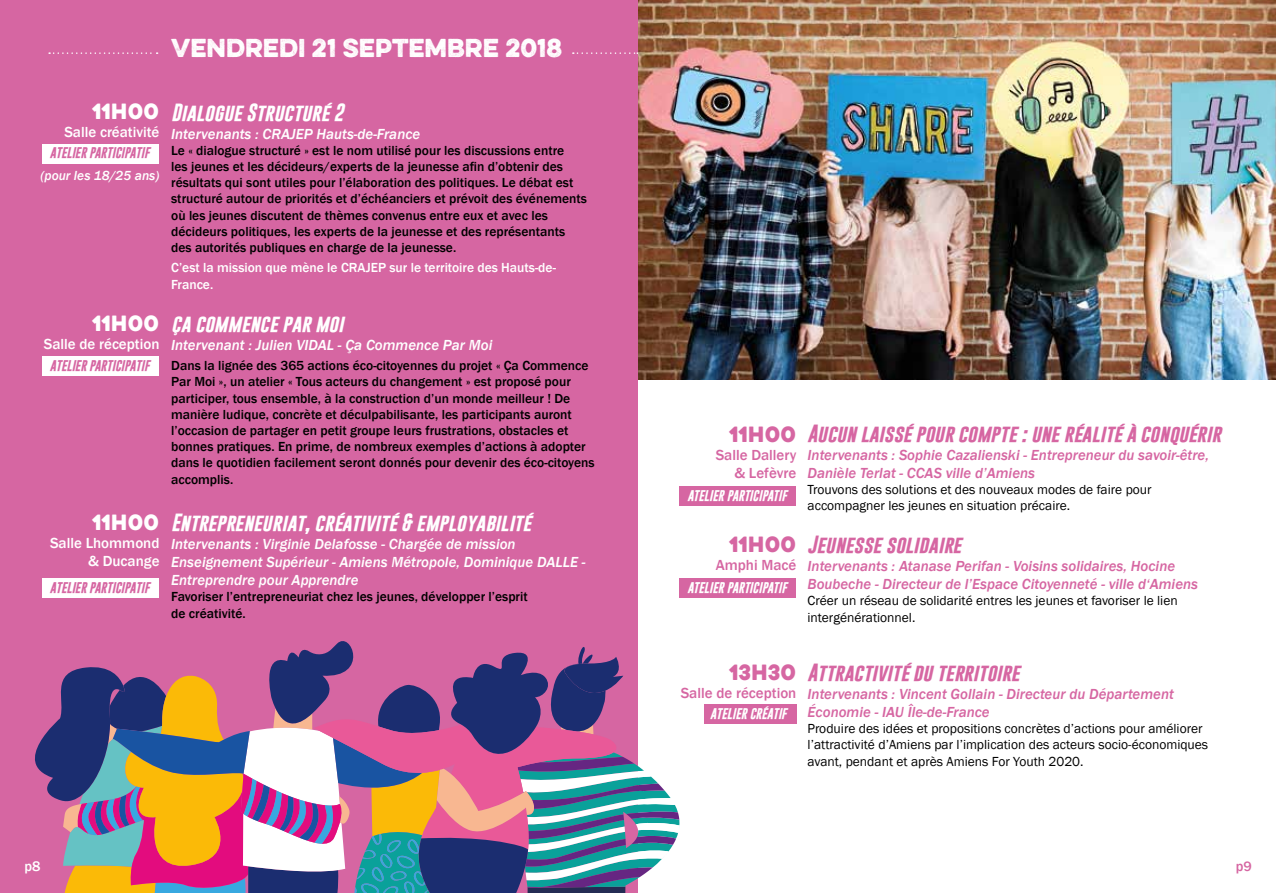
<style>
.page{position:relative;width:1276px;height:893px;background:#fff}
.page>*{position:absolute;margin:0;border:0;box-sizing:border-box;transform-origin:0 0}
.t1{font:700 23.25px "Eveleth";color:#fff}
.t2{font:21px "Heavitas";color:#d666a2}
.t3{font:21px "Heavitas";color:#fff}
.t4{font:italic 700 18px "Gobold";color:#d666a2}
.t5{font:italic 700 18px "Gobold";color:#fff}
.t6{font:italic 500 15px/18px "Franklin Gothic";color:#d666a2}
.t7{font:italic 500 15px/18px "Franklin Gothic";color:#fff}
.t8{font:500 15px/18px "Franklin Gothic";color:#fff;text-align:right}
.t9{font:500 15px/18px "Franklin Gothic";color:#d666a2;text-align:right}
.t10{font:500 14.25px "Franklin Gothic";color:#fff}
.t11{font:500 14.25px "Franklin Gothic";color:#d666a2}
.t12{font:500 13.5px/16.2px "Franklin Gothic";color:#000}
.t13{font:13.5px/16.2px "Franklin Gothic";color:#000}
.t14{font:500 13.5px/16.2px "Franklin Gothic";color:#fff}
.t15{font:italic 500 13.5px "Franklin Gothic";color:#fff}
.t16{font:italic 700 11.25px "Gobold";color:#d666a2}
.t17{font:italic 700 11.25px "Gobold";color:#fff}
</style>
<div class="page">
<div style="left:0;top:0;width:638px;height:893px;background:#d666a2"></div>
<svg style="left:49px;top:52px;width:109px;height:2px"></svg>
<svg style="left:573px;top:52px;width:65px;height:2px"></svg>
<svg style="left:35px;top:641px;width:645px;height:252px"></svg>
<div style="left:42px;top:144px;width:117px;height:20px;background:#fff"></div>
<div style="left:42px;top:356px;width:117px;height:20px;background:#fff"></div>
<div style="left:42px;top:578px;width:117px;height:20px;background:#fff"></div>
<div style="left:679px;top:486px;width:117px;height:20px;background:#d666a2"></div>
<div style="left:679px;top:578px;width:117px;height:20px;background:#d666a2"></div>
<div style="left:704px;top:704px;width:92px;height:20px;background:#d666a2"></div>
<img style="left:638px;top:0;width:638px;height:379px">
<h1 class="t1" style="left:171px;top:30px;width:392px">VENDREDI 21 SEPTEMBRE 2018</h1>
<h2 class="t3" style="left:93px;top:99px;width:68px">11h00</h2>
<p class="t8" style="left:64px;top:124px;width:97px">Salle créativité</p>
<p class="t15" style="left:41px;top:168px;width:120px">(pour les 18/25 ans)</p>
<p class="t16" style="left:50px;top:146px;width:101px">ATELIER PARTICIPATIF</p>
<h2 class="t3" style="left:93px;top:311px;width:68px">11h00</h2>
<p class="t8" style="left:44px;top:336px;width:117px">Salle de réception</p>
<p class="t16" style="left:50px;top:358px;width:101px">ATELIER PARTICIPATIF</p>
<h2 class="t3" style="left:93px;top:510px;width:68px">11h00</h2>
<p class="t8" style="left:50px;top:534px;width:111px">Salle Lhommond &amp; Ducange</p>
<p class="t16" style="left:50px;top:580px;width:101px">ATELIER PARTICIPATIF</p>
<h3 class="t5" style="left:171px;top:100px;width:174px">Dialogue Structuré 2</h3>
<p class="t7" style="left:171px;top:125px;width:251px">Intervenants : CRAJEP Hauts-de-France</p>
<p class="t12" style="left:171px;top:142px;width:417px">Le « dialogue structuré » est le nom utilisé pour les discussions entre<br>les jeunes et les décideurs/experts de la jeunesse afin d’obtenir des résultats qui sont utiles pour l’élaboration des politiques. Le débat est structuré autour de priorités et d’échéanciers et prévoit des événements où les jeunes discutent de thèmes convenus entre eux et avec les décideurs politiques, les experts de la jeunesse et des représentants des autorités publiques en charge de la jeunesse.</p>
<p class="t14" style="left:171px;top:260px;width:386px">C’est la mission que mène le CRAJEP sur le territoire des Hauts-de-<br>France.</p>
<h3 class="t5" style="left:171px;top:311px;width:174px">ça commence par moi</h3>
<p class="t7" style="left:171px;top:336px;width:323px">Intervenant : Julien VIDAL - Ça Commence Par Moi</p>
<p class="t12" style="left:171px;top:358px;width:425px">Dans la lignée des 365 actions éco-citoyennes du projet « Ça Commence Par Moi », un atelier « Tous acteurs du changement » est proposé pour participer, tous ensemble, à la construction d’un monde meilleur ! De manière ludique, concrète et déculpabilisante, les participants auront l’occasion de partager en petit groupe leurs frustrations, obstacles et bonnes pratiques. En prime, de nombreux exemples d’actions à adopter dans le quotidien facilement seront donnés pour devenir des éco-citoyens accomplis.</p>
<h3 class="t5" style="left:171px;top:511px;width:361px">Entrepreneuriat, créativité &amp; employabilité</h3>
<p class="t7" style="left:171px;top:535px;width:416px">Intervenants : Virginie Delafosse - Chargée de mission<br>Enseignement Supérieur - Amiens Métropole, Dominique DALLE -<br>Entreprendre pour Apprendre</p>
<p class="t12" style="left:171px;top:589px;width:358px">Favoriser l’entrepreneuriat chez les jeunes, développer l’esprit de créativité.</p>
<h2 class="t2" style="left:729px;top:421px;width:68px">11h00</h2>
<p class="t9" style="left:715px;top:446px;width:82px">Salle Dallery &amp; Lefèvre</p>
<p class="t17" style="left:687px;top:488px;width:101px">ATELIER PARTICIPATIF</p>
<h2 class="t2" style="left:729px;top:532px;width:68px">11h00</h2>
<p class="t9" style="left:715px;top:556px;width:82px">Amphi Macé</p>
<p class="t17" style="left:687px;top:580px;width:101px">ATELIER PARTICIPATIF</p>
<h2 class="t2" style="left:729px;top:660px;width:69px">13h30</h2>
<p class="t9" style="left:681px;top:684px;width:117px">Salle de réception</p>
<p class="t17" style="left:710px;top:706px;width:78px">ATELIER CRÉATIF</p>
<h3 class="t4" style="left:807px;top:421px;width:415px">Aucun laissé pour compte : une réalité à conquérir</h3>
<p class="t6" style="left:807px;top:446px;width:403px">Intervenants : Sophie Cazalienski - Entrepreneur du savoir-être,<br>Danièle Terlat - CCAS ville d’Amiens</p>
<p class="t13" style="left:807px;top:481px;width:346px">Trouvons des solutions et des nouveaux modes de faire pour accompagner les jeunes en situation précaire.</p>
<h3 class="t4" style="left:807px;top:533px;width:155px">Jeunesse solidaire</h3>
<p class="t6" style="left:807px;top:557px;width:392px">Intervenants : Atanase Perifan - Voisins solidaires, Hocine<br>Boubeche - Directeur de l’Espace Citoyenneté - ville d‘Amiens</p>
<p class="t13" style="left:807px;top:593px;width:372px">Créer un réseau de solidarité entres les jeunes et favoriser le lien intergénérationnel.</p>
<h3 class="t4" style="left:807px;top:661px;width:213px">Attractivité du territoire</h3>
<p class="t6" style="left:807px;top:685px;width:368px">Intervenants : Vincent Gollain - Directeur du Département<br>Économie - IAU Île-de-France</p>
<p class="t13" style="left:807px;top:721px;width:402px">Produire des idées et propositions concrètes d’actions pour améliorer l’attractivité d’Amiens par l’implication des acteurs socio-économiques avant, pendant et après Amiens For Youth 2020.</p>
<p class="t10" style="left:25px;top:858px;width:18px">p8</p>
<p class="t11" style="left:1235px;top:858px;width:18px">p9</p>
</div>
